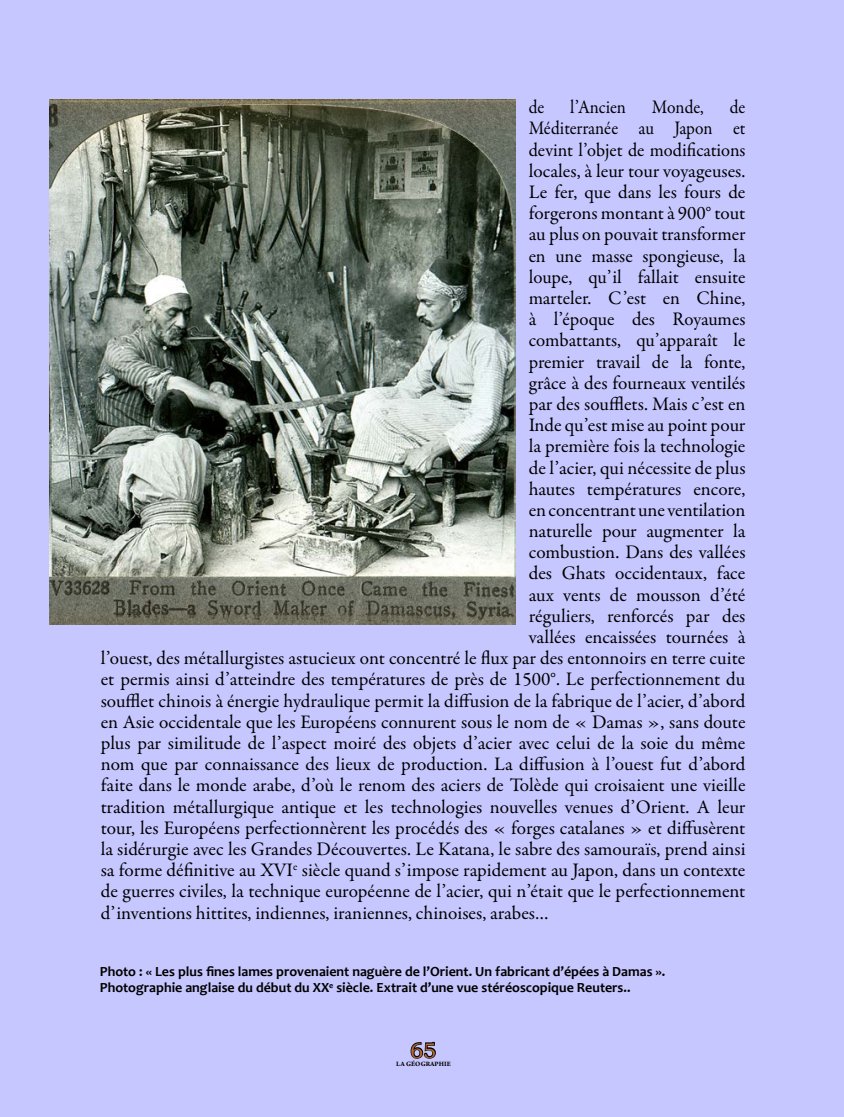
<style>
.page{position:relative;width:844px;height:1117px;background:#fff}
.page>*{position:absolute;margin:0;border:0;box-sizing:border-box;transform-origin:0 0}
.t1{font:21px "Bookman Old Style";color:#b56c35}
.t2{font:19.25px "Garamond Premr Pro";color:#000}
.t3{font:19.25px "Garamond Premr Pro";color:#000;scale:.91 1}
.t4{font:19.25px "Garamond Premr Pro";color:#000;scale:.96 1}
.t5{font:700 14px/16.8px "Candara";color:#000}
.t6{font:700 7px "Arno Pro";letter-spacing:.01em;color:#000}
</style>
<div class="page">
<div style="left:0;top:0;width:843px;height:1116px;background:#c7c7ff"></div>
<img style="left:50px;top:99px;width:465px;height:525px">
<svg style="left:410px;top:1041px;width:26px;height:18px"></svg>
<p class="t3" style="left:528px;top:95px;width:19px">de</p>
<p class="t3" style="left:570px;top:95px;width:63px">l’Ancien</p>
<p class="t3" style="left:651px;top:95px;width:59px">Monde,</p>
<p class="t3" style="left:729px;top:95px;width:19px">de</p>
<p class="t3" style="left:528px;top:117px;width:240px">Méditerranée au Japon et</p>
<p class="t4" style="left:528px;top:138px;width:227px">devint l’objet de modifications</p>
<p class="t2" style="left:528px;top:159px;width:218px">locales, à leur tour voyageuses.</p>
<p class="t2" style="left:528px;top:180px;width:218px">Le fer, que dans les fours de</p>
<p class="t2" style="left:528px;top:201px;width:218px">forgerons montant à 900° tout</p>
<p class="t2" style="left:528px;top:223px;width:218px">au plus on pouvait transformer</p>
<p class="t2" style="left:528px;top:244px;width:218px">en une masse spongieuse, la</p>
<p class="t2" style="left:528px;top:265px;width:218px">loupe, qu’il fallait ensuite</p>
<p class="t2" style="left:528px;top:286px;width:218px">marteler. C’est en Chine,</p>
<p class="t2" style="left:528px;top:307px;width:218px">à l’époque des Royaumes</p>
<p class="t2" style="left:528px;top:328px;width:218px">combattants, qu’apparaît le</p>
<p class="t2" style="left:528px;top:350px;width:218px">premier travail de la fonte,</p>
<p class="t2" style="left:528px;top:371px;width:218px">grâce à des fourneaux ventilés</p>
<p class="t2" style="left:528px;top:392px;width:218px">par des soufflets. Mais c’est en</p>
<p class="t2" style="left:528px;top:413px;width:218px">Inde qu’est mise au point pour</p>
<p class="t2" style="left:528px;top:434px;width:218px">la première fois la technologie</p>
<p class="t2" style="left:528px;top:455px;width:218px">de l’acier, qui nécessite de plus</p>
<p class="t2" style="left:528px;top:477px;width:218px">hautes températures encore,</p>
<p class="t2" style="left:528px;top:498px;width:218px">en concentrant une ventilation</p>
<p class="t2" style="left:528px;top:519px;width:218px">naturelle pour augmenter la</p>
<p class="t2" style="left:528px;top:540px;width:218px">combustion. Dans des vallées</p>
<p class="t2" style="left:528px;top:561px;width:218px">des Ghats occidentaux, face</p>
<p class="t2" style="left:528px;top:583px;width:218px">aux vents de mousson d’été</p>
<p class="t2" style="left:528px;top:604px;width:218px">réguliers, renforcés par des</p>
<p class="t2" style="left:528px;top:625px;width:218px">vallées encaissées tournées à</p>
<p class="t2" style="left:101px;top:646px;width:646px">l’ouest, des métallurgistes astucieux ont concentré le flux par des entonnoirs en terre cuite</p>
<p class="t2" style="left:101px;top:667px;width:646px">et permis ainsi d’atteindre des températures de près de 1500°. Le perfectionnement du</p>
<p class="t2" style="left:101px;top:688px;width:646px">soufflet chinois à énergie hydraulique permit la diffusion de la fabrique de l’acier, d’abord</p>
<p class="t2" style="left:101px;top:710px;width:646px">en Asie occidentale que les Européens connurent sous le nom de « Damas », sans doute</p>
<p class="t2" style="left:101px;top:731px;width:646px">plus par similitude de l’aspect moiré des objets d’acier avec celui de la soie du même</p>
<p class="t2" style="left:101px;top:752px;width:646px">nom que par connaissance des lieux de production. La diffusion à l’ouest fut d’abord</p>
<p class="t2" style="left:101px;top:773px;width:646px">faite dans le monde arabe, d’où le renom des aciers de Tolède qui croisaient une vieille</p>
<p class="t2" style="left:101px;top:794px;width:646px">tradition métallurgique antique et les technologies nouvelles venues d’Orient. A leur</p>
<p class="t2" style="left:101px;top:815px;width:646px">tour, les Européens perfectionnèrent les procédés des « forges catalanes » et diffusèrent</p>
<p class="t2" style="left:101px;top:837px;width:646px">la sidérurgie avec les Grandes Découvertes. Le Katana, le sabre des samouraïs, prend ainsi</p>
<p class="t2" style="left:101px;top:858px;width:646px">sa forme définitive au XVI<sup>e</sup> siècle quand s’impose rapidement au Japon, dans un contexte</p>
<p class="t2" style="left:101px;top:879px;width:646px">de guerres civiles, la technique européenne de l’acier, qui n’était que le perfectionnement</p>
<p class="t2" style="left:101px;top:900px;width:449px">d’inventions hittites, indiennes, iraniennes, chinoises, arabes…</p>
<p class="t5" style="left:100px;top:962px;width:567px">Photo : « Les plus fines lames provenaient naguère de l’Orient. Un fabricant d’épées à Damas ».<br>Photographie anglaise du début du XX<sup>e</sup> siècle. Extrait d’une vue stéréoscopique Reuters..</p>
<p class="t1" style="left:410px;top:1036px;width:28px">65</p>
<p class="t6" style="left:396px;top:1059px;width:56px">LA GÉOGRAPHIE</p>
</div>
